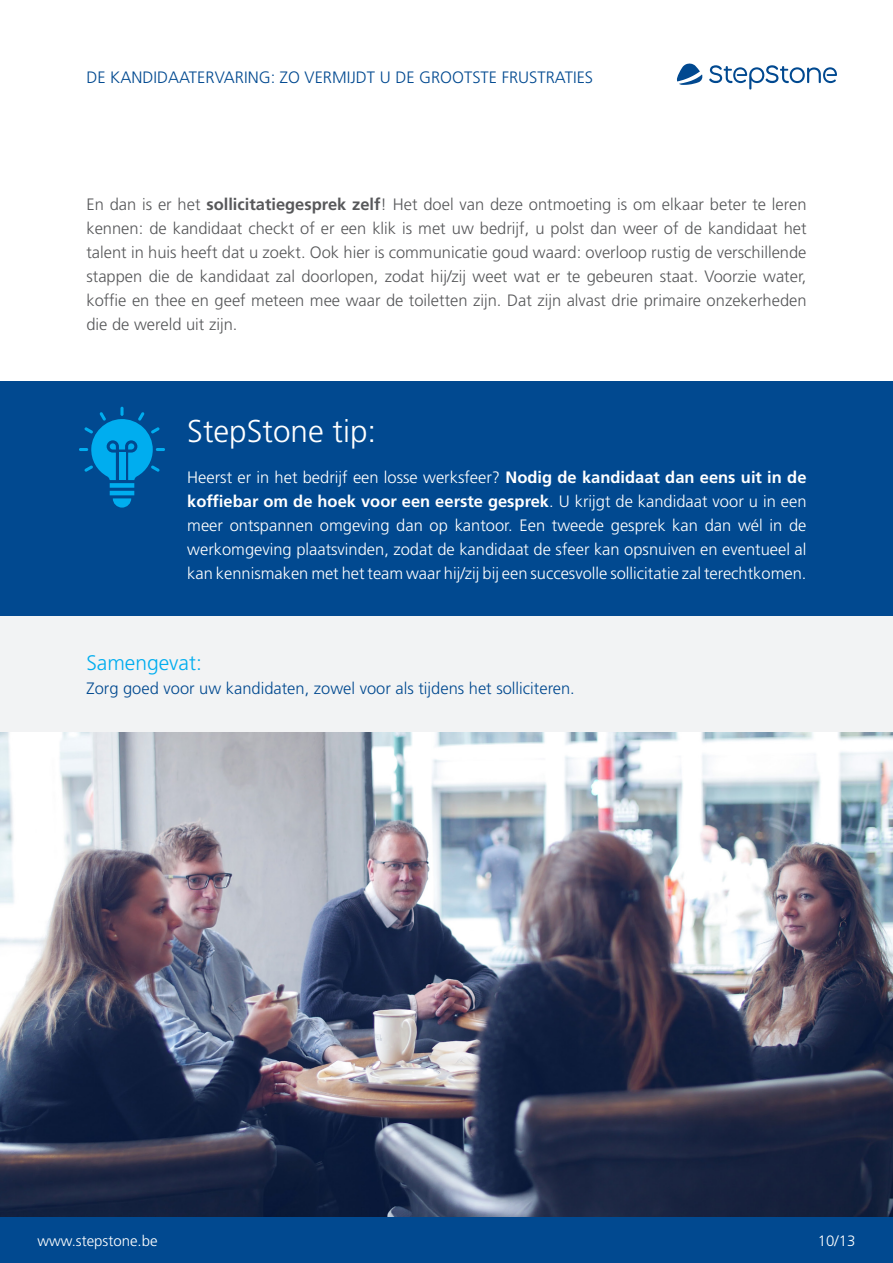
<style>
.page{position:relative;width:893px;height:1263px;background:#fff}
.page>*{position:absolute;margin:0;border:0;box-sizing:border-box;transform-origin:0 0}
.t1{font:300 31.5px "Frutiger LT Std";color:#fff}
.t2{font:300 21px "Frutiger LT Std";color:#00adef}
.t3{font:300 16.5px/24px "Frutiger LT Std";color:#57585a;text-align:justify}
.t4{font:300 16.5px/24px "Frutiger LT Std";color:#fff;text-align:justify}
.t5{font:300 16.5px "Frutiger LT Std";color:#014990}
.t6{font:300 15px "Frutiger LT Std";color:#fff}
.s1{font-weight:700}
</style>
<div class="page">
<div style="left:0;top:1216px;width:893px;height:47px;background:#014990"></div>
<svg style="left:677px;top:63px;width:26px;height:22px"></svg>
<svg style="left:709px;top:65px;width:128px;height:25px"></svg>
<div style="left:0;top:381px;width:893px;height:235px;background:#014990"></div>
<hr style="left:110px;top:491px;width:24px;height:4px;background:#00adef">
<div style="left:110px;top:483px;width:24px;height:5px;background:#00adef"></div>
<svg style="left:113px;top:498px;width:18px;height:10px"></svg>
<svg style="left:79px;top:407px;width:86px;height:73px"></svg>
<div style="left:119px;top:453px;width:6px;height:27px;background:#00adef"></div>
<div style="left:0;top:616px;width:893px;height:116px;background:#f2f3f4"></div>
<img style="left:0;top:732px;width:893px;height:484px">
<p class="t5" style="left:86px;top:68px;width:508px">DE KANDIDAATERVARING: ZO VERMIJDT U DE GROOTSTE FRUSTRATIES</p>
<p class="t3" style="left:86px;top:192px;width:722px">En dan is er het <span class="s1">sollicitatiegesprek zelf</span>! Het doel van deze ontmoeting is om elkaar beter te leren kennen: de kandidaat checkt of er een klik is met uw bedrijf, u polst dan weer of de kandidaat het talent in huis heeft dat u zoekt. Ook hier is communicatie goud waard: overloop rustig de verschillende stappen die de kandidaat zal doorlopen, zodat hij/zij weet wat er te gebeuren staat. Voorzie water, koffie en thee en geef meteen mee waar de toiletten zijn. Dat zijn alvast drie primaire onzekerheden die de wereld uit zijn.</p>
<p class="t1" style="left:187px;top:414px;width:191px">StepStone tip:</p>
<p class="t4" style="left:187px;top:466px;width:621px">Heerst er in het bedrijf een losse werksfeer? <span class="s1">Nodig de kandidaat dan eens uit in de koffiebar om de hoek voor een eerste gesprek</span>. U krijgt de kandidaat voor u in een meer ontspannen omgeving dan op kantoor. Een tweede gesprek kan dan wél in de werkomgeving plaatsvinden, zodat de kandidaat de sfeer kan opsnuiven en eventueel al kan kennismaken met het team waar hij/zij bij een succesvolle sollicitatie zal terechtkomen.</p>
<p class="t2" style="left:86px;top:650px;width:117px">Samengevat:</p>
<p class="t5" style="left:86px;top:678px;width:490px">Zorg goed voor uw kandidaten, zowel voor als tijdens het solliciteren.</p>
<p class="t6" style="left:38px;top:1232px;width:122px">www.stepstone.be</p>
<p class="t6" style="left:818px;top:1232px;width:39px">10/13</p>
</div>
